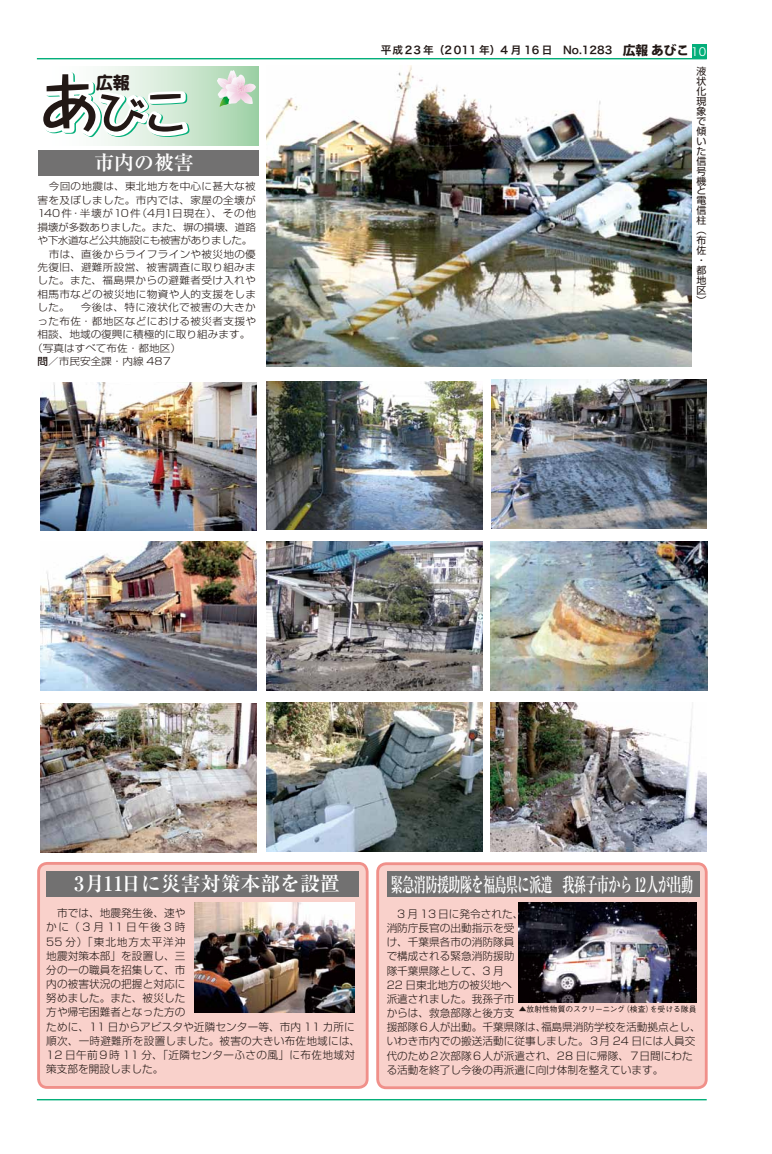
<style>
.page{position:relative;width:772px;height:1154px;background:#fff}
.page>*{position:absolute;margin:0;border:0;box-sizing:border-box;transform-origin:0 0}
.t1{font:700 19.8px "Ryumin Pro";letter-spacing:-.05em;color:#fff;scale:.61 1}
.t2{font:700 19.8px "Ryumin Pro";color:#fff}
.t3{font:700 19.8px "Ryumin Pro";letter-spacing:-.05em;color:#fff}
.t4{font:700 16.9px "Shin M Go Pro";color:#221815}
.t5{font:800 12.8px "Koz Go Pro";color:#221815}
.t6{font:11.3px "Hira Kaku Pro N W3";color:#fff}
.t7{font:300 10.6px/14.2px "Shin Go Pr 5";color:#221815}
.t8{font:10.6px "Hira Kaku Pro W6";letter-spacing:.1em;color:#221815}
.t9{font:10.6px "Hira Kaku Pro W6";color:#221815}
.t10{font:300 10px/13.5px "Shin Go Pr 5";letter-spacing:.03em;color:#221815;text-align:right;scale:1.06 1}
.t11{font:300 10px "Shin Go Pr 5";color:#221815;scale:1.06 1}
.t12{font:300 10px "Shin Go Pr 5";letter-spacing:-.02em;color:#221815;scale:1.06 1}
.t13{font:300 10px "Shin Go Pr 5";letter-spacing:-.04em;color:#221815;scale:1.06 1}
.t14{font:9.9px/9.9px "Shin Go Pr 5";color:#221815;text-align:justify}
.t15{font:500 7.8px "Gothic BBB Pr 5";letter-spacing:-.04em;color:#221815}
.t16{font:500 7.8px "Gothic BBB Pr 5";color:#221815}
.s1{font-weight:500}
</style>
<div class="page">
<hr style="left:37px;top:58px;width:669px;height:1px;background:#04af7a">
<hr style="left:37px;top:1099px;width:669px;height:1px;background:#04af7a">
<div style="left:692px;top:44px;width:14px;height:14px;background:#04af7a"></div>
<img style="left:266px;top:65px;width:425px;height:302px">
<svg style="left:101px;top:66px;width:157px;height:79px;background:#bbdec0"></svg>
<svg style="left:43px;top:68px;width:151px;height:74px"></svg>
<svg style="left:216px;top:70px;width:40px;height:37px"></svg>
<img style="left:266px;top:703px;width:215px;height:149px">
<img style="left:41px;top:703px;width:215px;height:149px">
<img style="left:491px;top:380px;width:215px;height:148px">
<div style="left:377px;top:863px;width:328px;height:224px;background:#f9d1cb;border-radius:9px"></div>
<div style="left:376px;top:862px;width:331px;height:227px;border:3px solid #f0908a;border-radius:9px"></div>
<div style="left:39px;top:863px;width:328px;height:224px;background:#f9d1cb;border-radius:9px"></div>
<div style="left:37px;top:862px;width:331px;height:227px;border:3px solid #f0908a;border-radius:9px"></div>
<div style="left:46px;top:871px;width:312px;height:26px;background:#727171"></div>
<div style="left:387px;top:871px;width:311px;height:26px;background:#727171"></div>
<div style="left:38px;top:150px;width:220px;height:26px;background:#727171"></div>
<img style="left:266px;top:381px;width:215px;height:149px">
<img style="left:41px;top:382px;width:215px;height:149px">
<img style="left:490px;top:703px;width:215px;height:149px">
<img style="left:490px;top:541px;width:216px;height:149px">
<img style="left:266px;top:542px;width:215px;height:149px">
<img style="left:41px;top:541px;width:215px;height:149px">
<img style="left:194px;top:903px;width:161px;height:109px">
<img style="left:518px;top:902px;width:178px;height:100px">
<h2 class="t4" style="left:96px;top:69px;width:35px">広報</h2>
<h1 class="t3" style="left:94px;top:147px;width:101px">市内の被害</h1>
<p class="t10" style="left:37px;top:179px;width:207px">今回の地震は、東北地方を中心に甚大な被害を及ぼしました。市内では、家屋の全壊が（4月1日現在）、その他</p>
<p class="t10" style="left:70px;top:206px;width:68px">・半壊が10件</p>
<p class="t10" style="left:37px;top:206px;width:34px">140件</p>
<p class="t12" style="left:37px;top:219px;width:207px">損壊が多数ありました。また、塀の損壊、道路</p>
<p class="t13" style="left:37px;top:232px;width:204px">や下水道など公共施設にも被害がありました。</p>
<p class="t10" style="left:49px;top:246px;width:197px">市は、直後からライフラインや被災地の優</p>
<p class="t10" style="left:37px;top:259px;width:207px">先復旧、避難所設営、被害調査に取り組みま</p>
<p class="t10" style="left:37px;top:273px;width:207px">した。また、福島県からの避難者受け入れや</p>
<p class="t10" style="left:37px;top:286px;width:207px">相馬市などの被災地に物資や人的支援をしま</p>
<p class="t10" style="left:37px;top:300px;width:207px">した。　今後は、特に液状化で被害の大きか</p>
<p class="t10" style="left:37px;top:313px;width:207px">った布佐・都地区などにおける被災者支援や</p>
<p class="t11" style="left:37px;top:326px;width:202px">相談、地域の復興に積極的に取り組みます。</p>
<p class="t11" style="left:32px;top:340px;width:142px">（写真はすべて布佐・都地区(</p>
<p class="t11" style="left:37px;top:353px;width:127px"><span class="s1">問／</span>市民安全課・内線 487</p>
<p class="t8" style="left:380px;top:41px;width:173px">平成23 年（2011 年）4 月 16 日</p>
<p class="t9" style="left:562px;top:41px;width:50px">No.1283</p>
<p class="t5" style="left:622px;top:42px;width:68px">広報あびこ</p>
<p class="t6" style="left:690px;top:42px;width:16px">10</p>
<p class="t14" style="left:696px;top:66px;width:11px">液状化現象で傾いた信号機と電信柱</p>
<p class="t14" style="left:696px;top:224px;width:11px">（</p>
<p class="t14" style="left:696px;top:234px;width:11px">布佐</p>
<p class="t14" style="left:696px;top:254px;width:7px">・</p>
<p class="t14" style="left:696px;top:264px;width:11px">都地区</p>
<p class="t14" style="left:696px;top:294px;width:11px">(</p>
<h1 class="t2" style="left:74px;top:868px;width:267px">月3 11日に災害対策本部を設置</h1>
<h1 class="t1" style="left:390px;top:869px;width:266px">緊急消防援助隊を福島県に派遣</h1>
<h1 class="t1" style="left:562px;top:869px;width:216px">我孫子市から 12人が出動</h1>
<p class="t7" style="left:46px;top:905px;width:315px">　市では、地震発生後、速や<br>かに（３月11 日午後３時<br>55 分）「東北地方太平洋沖<br>地震対策本部」を設置し、三<br>分の一の職員を招集して、市<br>内の被害状況の把握と対応に<br>努めました。また、被災した<br>方や帰宅困難者となった方の<br>ために、11 日からアビスタや近隣センター等、市内 11 カ所に順次、一時避難所を設置しました。被害の大きい布佐地域には、<br>12 日午前９時 11 分、「近隣センターふさの風」に布佐地域対策支部を開設しました。</p>
<p class="t7" style="left:386px;top:905px;width:138px">　3 月 13 日に発令された、消防庁長官の出動指示を受け、千葉県各市の消防隊員で構成される緊急消防援助隊千葉県隊として、3 月<br>22 日東北地方の被災地へ派遣されました。我孫子市からは、救急部隊と後方支</p>
<p class="t16" style="left:621px;top:1002px;width:33px">（検査）</p>
<p class="t15" style="left:518px;top:1002px;width:108px">▲放射性物質のスクリーニング</p>
<p class="t16" style="left:649px;top:1002px;width:48px">を受ける隊員</p>
<p class="t7" style="left:386px;top:1019px;width:310px">援部隊６人が出動。千葉県隊は、<br>いわき市内での搬送活動に従事しました。３月 24 日には人員交代のため２次部隊６人が派遣され、28 日に帰隊、７日間にわたる活動を終了し今後の再派遣に向け体制を整えています。</p>
<p class="t7" style="left:540px;top:1019px;width:161px">福島県消防学校を活動拠点とし、</p>
</div>
